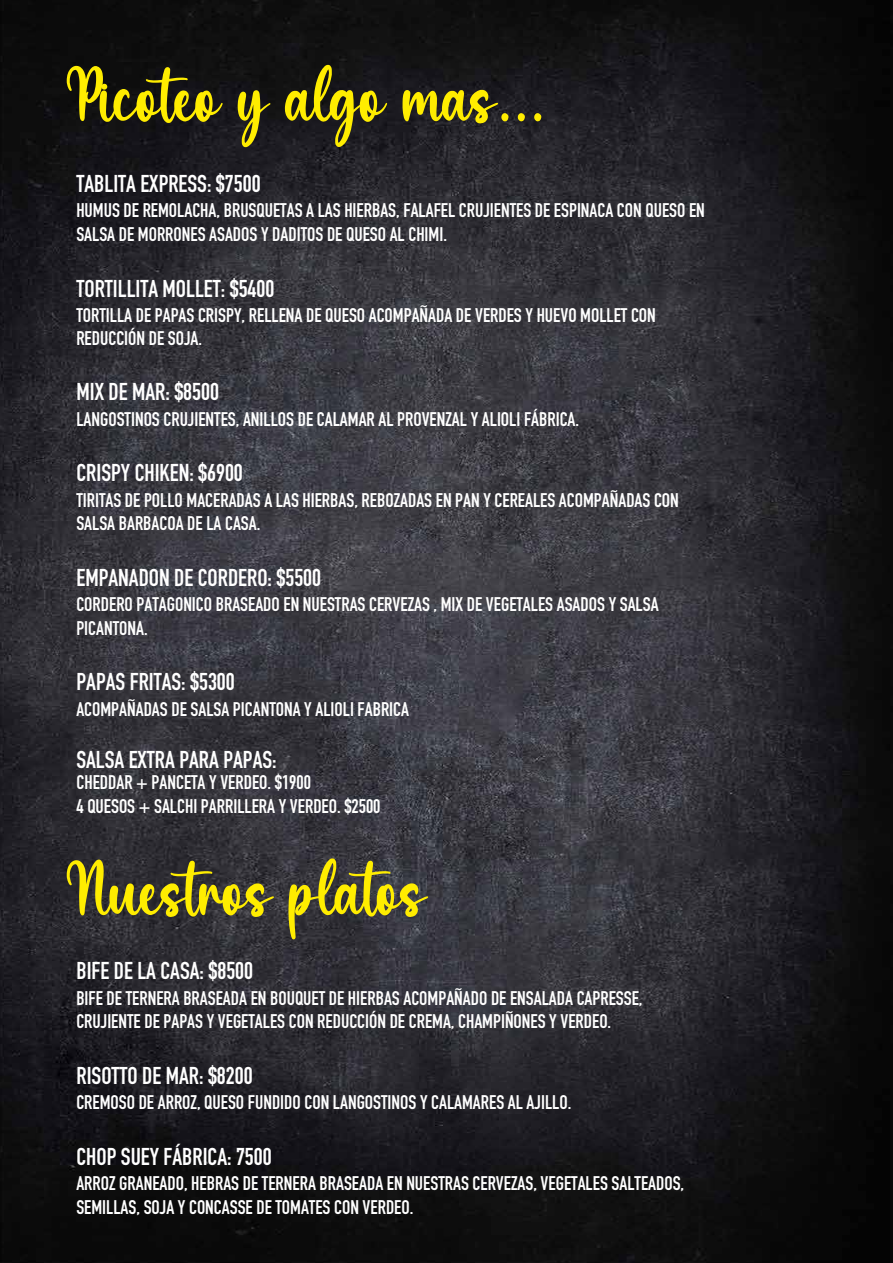
<style>
.page{position:relative;width:893px;height:1263px;background:#fff}
.page>*{position:absolute;margin:0;border:0;box-sizing:border-box;transform-origin:0 0}
.t1{font:92.7px "Hello Autumn";color:#ffed00}
.t2{font:24px "DIN Engschrift";color:#fff}
.t3{font:19.5px/23.4px "DIN Engschrift";color:#fff}
</style>
<div class="page">
<img style="left:0;top:0;width:893px;height:1262px">
<h1 class="t1" style="left:76px;top:56px;width:471px">Picoteo y algo mas...</h1>
<p class="t2" style="left:76px;top:169px;width:186px">TABLITA EXPRESS: $7500</p>
<p class="t3" style="left:76px;top:199px;width:630px">HUMUS DE REMOLACHA, BRUSQUETAS A LAS HIERBAS, FALAFEL CRUJIENTES DE ESPINACA CON QUESO EN<br>SALSA DE MORRONES ASADOS Y DADITOS DE QUESO AL CHIMI.</p>
<p class="t2" style="left:76px;top:274px;width:199px">TORTILLITA MOLLET: $5400</p>
<p class="t3" style="left:76px;top:303px;width:581px">TORTILLA DE PAPAS CRISPY, RELLENA DE QUESO ACOMPAÑADA DE VERDES Y HUEVO MOLLET CON<br>REDUCCIÓN DE SOJA.</p>
<p class="t2" style="left:76px;top:378px;width:144px">MIX DE MAR: $8500</p>
<p class="t3" style="left:76px;top:408px;width:504px">LANGOSTINOS CRUJIENTES, ANILLOS DE CALAMAR AL PROVENZAL Y ALIOLI FÁBRICA.</p>
<p class="t2" style="left:76px;top:459px;width:168px">CRISPY CHIKEN: $6900</p>
<p class="t3" style="left:76px;top:488px;width:604px">TIRITAS DE POLLO MACERADAS A LAS HIERBAS, REBOZADAS EN PAN Y CEREALES ACOMPAÑADAS CON<br>SALSA BARBACOA DE LA CASA.</p>
<p class="t2" style="left:76px;top:564px;width:246px">EMPANADON DE CORDERO: $5500</p>
<p class="t3" style="left:76px;top:593px;width:584px">CORDERO PATAGONICO BRASEADO EN NUESTRAS CERVEZAS , MIX DE VEGETALES ASADOS Y SALSA<br>PICANTONA.</p>
<p class="t2" style="left:76px;top:667px;width:160px">PAPAS FRITAS: $5300</p>
<p class="t3" style="left:76px;top:697px;width:334px">ACOMPAÑADAS DE SALSA PICANTONA Y ALIOLI FABRICA</p>
<p class="t2" style="left:76px;top:745px;width:202px">SALSA EXTRA PARA PAPAS:</p>
<p class="t3" style="left:76px;top:770px;width:306px;line-height:24px">CHEDDAR + PANCETA Y VERDEO. $1900<br>4 QUESOS + SALCHI PARRILLERA Y VERDEO. $2500</p>
<h1 class="t1" style="left:76px;top:849px;width:352px">Nuestros platos</h1>
<p class="t2" style="left:76px;top:957px;width:178px">BIFE DE LA CASA: $8500</p>
<p class="t3" style="left:76px;top:986px;width:568px">BIFE DE TERNERA BRASEADA EN BOUQUET DE HIERBAS ACOMPAÑADO DE ENSALADA CAPRESSE,<br>CRUJIENTE DE PAPAS Y VEGETALES CON REDUCCIÓN DE CREMA, CHAMPIÑONES Y VERDEO.</p>
<p class="t2" style="left:76px;top:1062px;width:178px">RISOTTO DE MAR: $8200</p>
<p class="t3" style="left:76px;top:1091px;width:496px">CREMOSO DE ARROZ, QUESO FUNDIDO CON LANGOSTINOS Y CALAMARES AL AJILLO.</p>
<p class="t2" style="left:76px;top:1143px;width:197px">CHOP SUEY FÁBRICA: 7500</p>
<p class="t3" style="left:76px;top:1172px;width:609px">ARROZ GRANEADO, HEBRAS DE TERNERA BRASEADA EN NUESTRAS CERVEZAS, VEGETALES SALTEADOS,<br>SEMILLAS, SOJA Y CONCASSE DE TOMATES CON VERDEO.</p>
</div>
